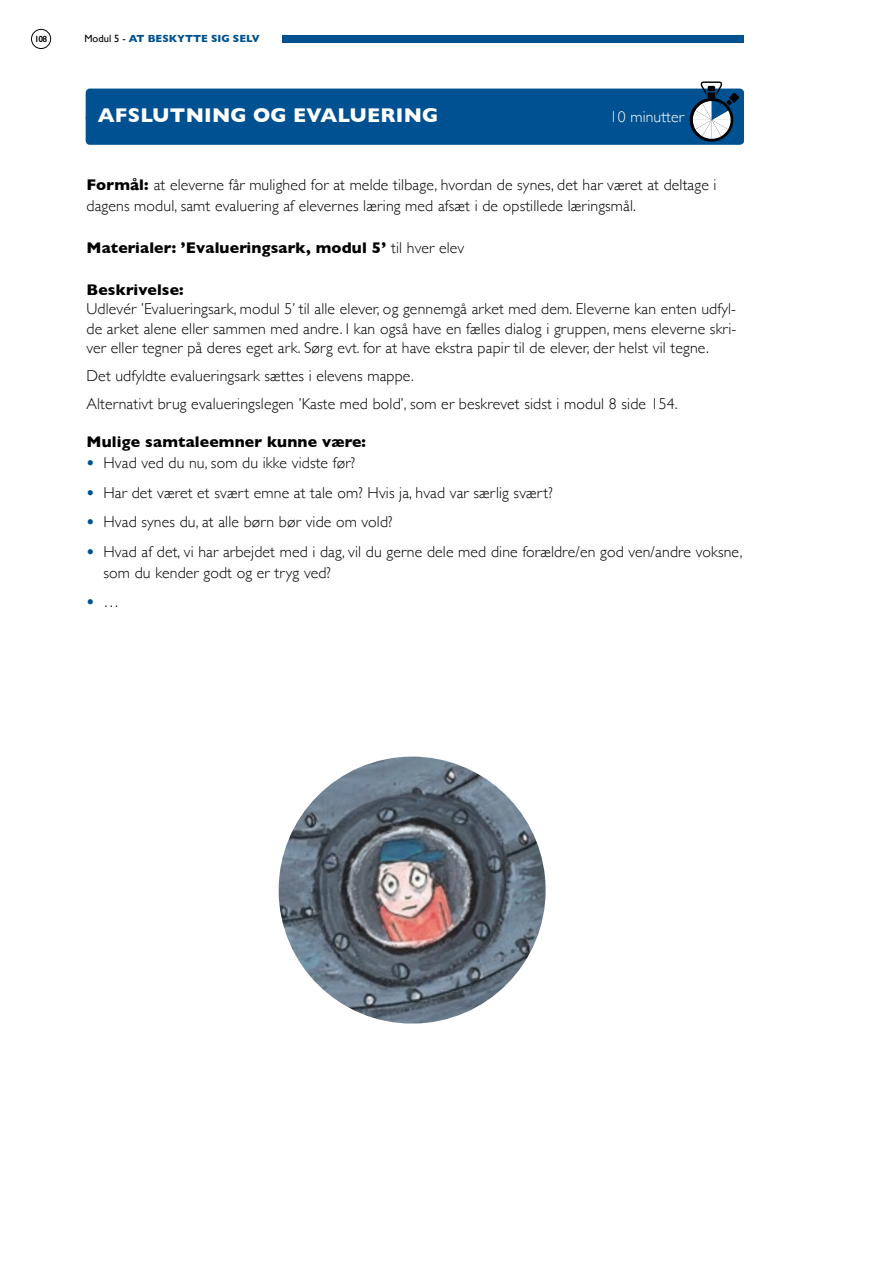
<style>
.page{position:relative;width:893px;height:1263px;background:#fff}
.page>*{position:absolute;margin:0;border:0;box-sizing:border-box;transform-origin:0 0}
.t1{font:700 20.25px "Gill Sans";letter-spacing:.01em;color:#fff}
.t2{font:300 15.75px/21px "Gill Sans";letter-spacing:.01em;color:#000}
.t3{font:700 15.75px "Gill Sans";letter-spacing:.01em;color:#000}
.t4{font:300 15.75px "Gill Sans";letter-spacing:.01em;color:#fff}
.t5{font:700 15.75px "Gill Sans";color:#005191}
.t6{font:700 10.5px "Gill Sans";color:#005191}
.t7{font:600 9px "Gill Sans";color:#000}
.s1{font-weight:400;color:#000}
.s2{font-weight:700}
.s3{font-weight:300}
.s4{font-weight:700;color:#005191}
.s5{font-weight:300;color:#000}
</style>
<div class="page">
<div style="left:31px;top:29px;width:20px;height:20px;border:1px solid #000;border-radius:50%"></div>
<div style="left:282px;top:35px;width:462px;height:8px;background:#005191"></div>
<svg style="left:85px;top:81px;width:660px;height:64px;background:#266a9f"></svg>
<img style="left:278px;top:757px;width:268px;height:267px">
<p class="t7" style="left:34px;top:33px;width:14px">108</p>
<p class="t6" style="left:84px;top:31px;width:177px"><span class="s1">Modul 5 -</span> AT BESKYTTE SIG SELV</p>
<p class="t1" style="left:98px;top:99px;width:342px">AFSLUTNING OG EVALUERING</p>
<p class="t4" style="left:610px;top:104px;width:76px">10 minutter</p>
<p class="t2" style="left:86px;top:173px;width:632px"><span class="s2">Formål:</span> at eleverne får mulighed for at melde tilbage, hvordan de synes, det har været at deltage i dagens modul, samt evaluering af elevernes læring med afsæt i de opstillede læringsmål.</p>
<p class="t3" style="left:86px;top:235px;width:379px">Materialer: ’Evalueringsark, modul 5’ <span class="s3">til hver elev</span></p>
<p class="t3" style="left:86px;top:277px;width:99px">Beskrivelse:</p>
<p class="t2" style="left:86px;top:298px;width:651px;line-height:19.5px;text-align:justify">Udlevér ’Evalueringsark, modul 5’ til alle elever, og gennemgå arket med dem. Eleverne kan enten udfyl&shy;de arket alene eller sammen med andre. I kan også have en fælles dialog i gruppen, mens eleverne skri&shy;ver eller tegner på deres eget ark. Sørg evt. for at have ekstra papir til de elever, der helst vil tegne.</p>
<p class="t2" style="left:86px;top:361px;width:593px;line-height:28px">Det udfyldte evalueringsark sættes i elevens mappe.<br>Alternativt brug evalueringslegen ’Kaste med bold’, som er beskrevet sidst i modul 8 side 154.</p>
<p class="t3" style="left:86px;top:429px;width:281px">Mulige samtaleemner kunne være:</p>
<p class="t2" style="left:86px;top:452px;width:270px"><span class="s4">•</span> Hvad ved du nu, som du ikke vidste før?</p>
<p class="t2" style="left:86px;top:481px;width:468px"><span class="s4">•</span> Har det været et svært emne at tale om? Hvis ja, hvad var særlig svært?</p>
<p class="t2" style="left:86px;top:511px;width:308px"><span class="s4">•</span> Hvad synes du, at alle børn bør vide om vold?</p>
<p class="t2" style="left:103px;top:540px;width:641px;text-indent:-17px"><span class="s4">•</span> Hvad af det, vi har arbejdet med i dag, vil du gerne dele med dine forældre/en god ven/andre voksne, som du kender godt og er tryg ved?</p>
<p class="t5" style="left:86px;top:589px;width:34px">• <span class="s5">…</span></p>
</div>
